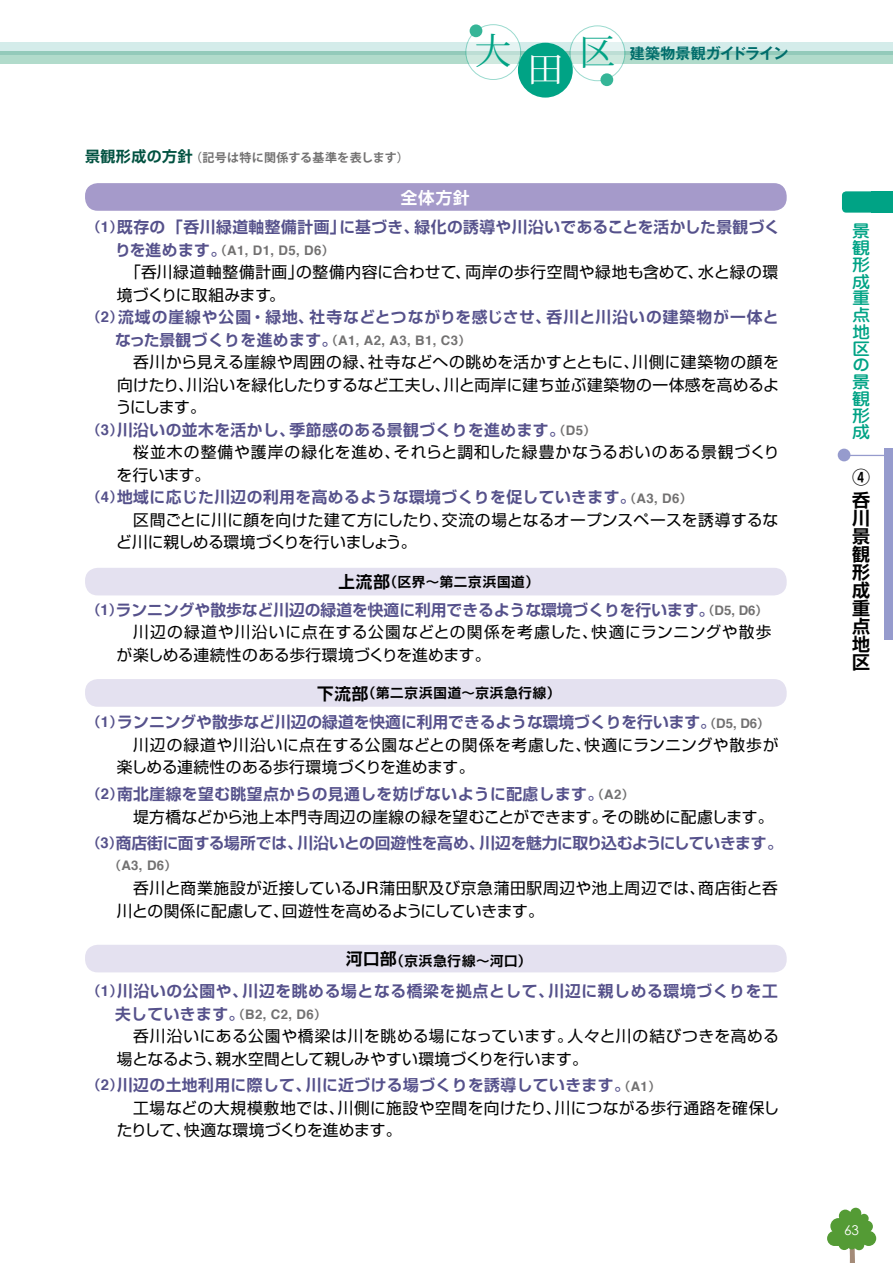
<style>
.page{position:relative;width:893px;height:1263px;background:#fff}
.page>*{position:absolute;margin:0;border:0;box-sizing:border-box;transform-origin:0 0}
.t1{font:36px "Koz Min Pro";color:#00a385}
.t2{font:36px "Koz Min Pro";color:#fff}
.t3{font:700 18px/18px "Shin Go Pro De";color:#000}
.t4{font:500 16.8px/16.8px "Jun 34 Pro";color:#00a385;text-align:justify;scale:1.08 1}
.t5{font:700 16.5px "Shin Go Pro De";color:#fff}
.t6{font:15.75px/22.5px "Shin Go Pro";letter-spacing:.025em;color:#000}
.t7{font:700 15.75px/22.5px "Shin Go Pro De";letter-spacing:.03em;color:#55518b}
.t8{font:700 15.75px "Shin Go Pro De";color:#55518b}
.t9{font:15.75px/22.5px "Shin Go Pro";color:#000}
.t10{font:700 15.75px "Shin Go Pro De";letter-spacing:-.015em;color:#55518b}
.t11{font:15.75px/22.5px "Shin Go Pro";letter-spacing:.055em;color:#000}
.t12{font:700 15px "Gothic MB101 Pro De";letter-spacing:-.015em;color:#006d6b}
.t13{font:700 13.5px "Shin Go Pro De";letter-spacing:.06em;color:#000}
.t14{font:13.5px "Century Gothic";color:#fff}
.t15{font:700 13.2px "Helvetica";letter-spacing:.025em;color:#727171}
.t16{font:700 12px "Koz Go Pro";letter-spacing:.025em;color:#727171}
.s1{font-family:"Shin Go Pro De";font-size:15px;color:#005140}
.s2{font-size:13.5px}
.s3{font-family:"Helvetica";font-size:14.85px}
.s4{font-family:"Shin Go Pro De";font-size:15.75px;color:#55518b}
.s5{font-family:"Shin Go Pro De";font-size:12px}
.s6{font-size:12px;color:#727171}
.s7{font-family:"Helvetica";font-size:13.2px;color:#727171}
.s8{font-size:16.5px}
.s9{font-family:"Helvetica";font-size:17.4px}
</style>
<div class="page">
<div style="left:842px;top:191px;width:51px;height:22px;background:#00a385;border-radius:4px"></div>
<div style="left:872px;top:191px;width:21px;height:22px;background:#00a385"></div>
<svg style="left:830px;top:1208px;width:43px;height:55px"></svg>
<div style="left:827px;top:1231px;width:15px;height:15px;background:#549b35;border-radius:50%"></div>
<div style="left:861px;top:1231px;width:15px;height:15px;background:#549b35;border-radius:50%"></div>
<div style="left:0;top:51px;width:893px;height:13px;background:#b1dbcb"></div>
<svg style="left:0;top:43px;width:893px;height:12px;background:#bee0da"></svg>
<svg style="left:466px;top:25px;width:55px;height:55px"></svg>
<div style="left:466px;top:24px;width:55px;height:56px;border:1px solid #00a385;border-radius:50%"></div>
<div style="left:470px;top:24px;width:12px;height:13px;background:#35b597;border-radius:50%"></div>
<div style="left:518px;top:43px;width:55px;height:55px;background:#00a385;border-radius:50%"></div>
<svg style="left:570px;top:26px;width:55px;height:55px"></svg>
<div style="left:570px;top:26px;width:55px;height:55px;border:1px solid #00a385;border-radius:50%"></div>
<div style="left:600px;top:73px;width:13px;height:13px;background:#35b597;border-radius:50%"></div>
<div style="left:884px;top:449px;width:9px;height:191px;background:#969bcd"></div>
<hr style="left:846px;top:455px;width:43px;height:1px;background:#969bcd">
<div style="left:838px;top:449px;width:12px;height:12px;background:#969bcd;border-radius:50%"></div>
<div style="left:85px;top:183px;width:702px;height:28px;background:#a59aca;border-radius:13px"></div>
<div style="left:85px;top:568px;width:702px;height:27px;background:#e4e1f0;border-radius:13px"></div>
<div style="left:85px;top:679px;width:702px;height:28px;background:#e4e1f0;border-radius:13px"></div>
<div style="left:85px;top:945px;width:702px;height:27px;background:#e4e1f0;border-radius:13px"></div>
<p class="t16" style="left:85px;top:150px;width:325px"><span class="s1">景観形成の方針</span>（記号は特に関係する基準を表します）</p>
<h1 class="t1" style="left:475px;top:25px;width:37px">大</h1>
<h1 class="t2" style="left:527px;top:43px;width:37px">田</h1>
<h1 class="t1" style="left:579px;top:27px;width:37px">区</h1>
<p class="t12" style="left:630px;top:41px;width:160px">建築物景観ガイドライン</p>
<p class="t5" style="left:401px;top:184px;width:70px">全体方針</p>
<p class="t7" style="left:87px;top:214px;width:694px"><span class="s2">（</span><span class="s3">1</span><span class="s2">）</span>既存の「呑川緑道軸整備計画」に基づき、緑化の誘導や川沿いであることを活かした景観づく</p>
<p class="t15" style="left:115px;top:240px;width:220px"><span class="s4">りを進めます。</span><span class="s5">（</span>A1, D1, D5, D6<span class="s5">）</span></p>
<p class="t6" style="left:117px;top:259px;width:663px;text-indent:8px">「呑川緑道軸整備計画」の整備内容に合わせて、両岸の歩行空間や緑地も含めて、水と緑の環境づくりに取組みます。</p>
<p class="t7" style="left:115px;top:304px;width:665px;text-indent:-28px"><span class="s2">（</span><span class="s3">2</span><span class="s2">）</span>流域の崖線や公園・緑地、社寺などとつながりを感じさせ、呑川と川沿いの建築物が一体となった景観づくりを進めます。<span class="s6">（</span><span class="s7">A1, A2, A3, B1, C3</span><span class="s6">）</span></p>
<p class="t6" style="left:116px;top:349px;width:665px;text-align:justify;text-indent:17px">呑川から見える崖線や周囲の緑、社寺などへの眺めを活かすとともに、川側に建築物の顔を向けたり、川沿いを緑化したりするなど工夫し、川と両岸に建ち並ぶ建築物の一体感を高めるようにします。</p>
<p class="t7" style="left:87px;top:417px;width:510px"><span class="s2">（</span><span class="s3">3</span><span class="s2">）</span>川沿いの並木を活かし、季節感のある景観づくりを進めます。<span class="s6">（</span><span class="s7">D5</span><span class="s6">）</span></p>
<p class="t11" style="left:117px;top:439px;width:665px;text-indent:17px">桜並木の整備や護岸の緑化を進め、それらと調和した緑豊かなうるおいのある景観づくりを行います。</p>
<p class="t7" style="left:87px;top:484px;width:606px"><span class="s2">（</span><span class="s3">4</span><span class="s2">）</span>地域に応じた川辺の利用を高めるような環境づくりを促していきます。<span class="s6">（</span><span class="s7">A3, D6</span><span class="s6">）</span></p>
<p class="t9" style="left:116px;top:507px;width:664px;text-indent:17px">区間ごとに川に顔を向けた建て方にしたり、交流の場となるオープンスペースを誘導するなど川に親しめる環境づくりを行いましょう。</p>
<p class="t13" style="left:338px;top:571px;width:202px"><span class="s8">上流部</span>（区界～第二京浜国道）</p>
<p class="t8" style="left:87px;top:597px;width:682px"><span class="s2">（</span><span class="s3">1</span><span class="s2">）</span>ランニングや散歩など川辺の緑道を快適に利用できるような環境づくりを行います。<span class="s6">（</span><span class="s7">D5, D6</span><span class="s6">）</span></p>
<p class="t6" style="left:117px;top:619px;width:656px;text-indent:17px">川辺の緑道や川沿いに点在する公園などとの関係を考慮した、快適にランニングや散歩が楽しめる連続性のある歩行環境づくりを進めます。</p>
<p class="t13" style="left:317px;top:682px;width:245px"><span class="s8">下流部</span>（第二京浜国道～京浜急行線）</p>
<p class="t8" style="left:87px;top:709px;width:684px"><span class="s2">（</span><span class="s3">1</span><span class="s2">）</span>ランニングや散歩など川辺の緑道を快適に利用できるような環境づくりを行います。<span class="s6">（</span><span class="s7">D5, D6</span><span class="s6">）</span></p>
<p class="t6" style="left:117px;top:732px;width:663px;text-indent:16px">川辺の緑道や川沿いに点在する公園などとの関係を考慮した、快適にランニングや散歩が楽しめる連続性のある歩行環境づくりを進めます。</p>
<p class="t7" style="left:87px;top:781px;width:548px"><span class="s2">（</span><span class="s3">2</span><span class="s2">）</span>南北崖線を望む眺望点からの見通しを妨げないように配慮します。<span class="s6">（</span><span class="s7">A2</span><span class="s6">）</span></p>
<p class="t6" style="left:133px;top:803px;width:642px">堤方橋などから池上本門寺周辺の崖線の緑を望むことができます。その眺めに配慮します。</p>
<p class="t10" style="left:87px;top:830px;width:697px"><span class="s2">（</span><span class="s3">3</span><span class="s2">）</span>商店街に面する場所では、川沿いとの回遊性を高め、川辺を魅力に取り込むようにしていきます。</p>
<p class="t15" style="left:109px;top:855px;width:69px"><span class="s5">（</span>A3, D6<span class="s5">）</span></p>
<p class="t6" style="left:117px;top:875px;width:663px;text-indent:16px">呑川と商業施設が近接している<span class="s9">JR</span>蒲田駅及び京急蒲田駅周辺や池上周辺では、商店街と呑川との関係に配慮して、回遊性を高めるようにしていきます。</p>
<p class="t13" style="left:346px;top:949px;width:187px"><span class="s8">河口部</span>（京浜急行線～河口）</p>
<p class="t7" style="left:115px;top:978px;width:664px;text-indent:-28px"><span class="s2">（</span><span class="s3">1</span><span class="s2">）</span>川沿いの公園や、川辺を眺める場となる橋梁を拠点として、川辺に親しめる環境づくりを工夫していきます。<span class="s6">（</span><span class="s7">B2, C2, D6</span><span class="s6">）</span></p>
<p class="t6" style="left:117px;top:1023px;width:663px;text-indent:16px">呑川沿いにある公園や橋梁は川を眺める場になっています。人々と川の結びつきを高める場となるよう、親水空間として親しみやすい環境づくりを行います。</p>
<p class="t7" style="left:87px;top:1072px;width:575px"><span class="s2">（</span><span class="s3">2</span><span class="s2">）</span>川辺の土地利用に際して、川に近づける場づくりを誘導していきます。<span class="s6">（</span><span class="s7">A1</span><span class="s6">）</span></p>
<p class="t6" style="left:117px;top:1095px;width:664px;text-indent:16px">工場などの大規模敷地では、川側に施設や空間を向けたり、川につながる歩行通路を確保したりして、快適な環境づくりを進めます。</p>
<p class="t4" style="left:852px;top:221px;width:18px">景観形成重点地区の景観形成</p>
<p class="t3" style="left:852px;top:463px;width:19px;line-height:23.5px">④呑</p>
<p class="t3" style="left:852px;top:507px;width:19px;text-align:justify">川景観形成重点地区</p>
<p class="t14" style="left:844px;top:1222px;width:16px">63</p>
</div>
